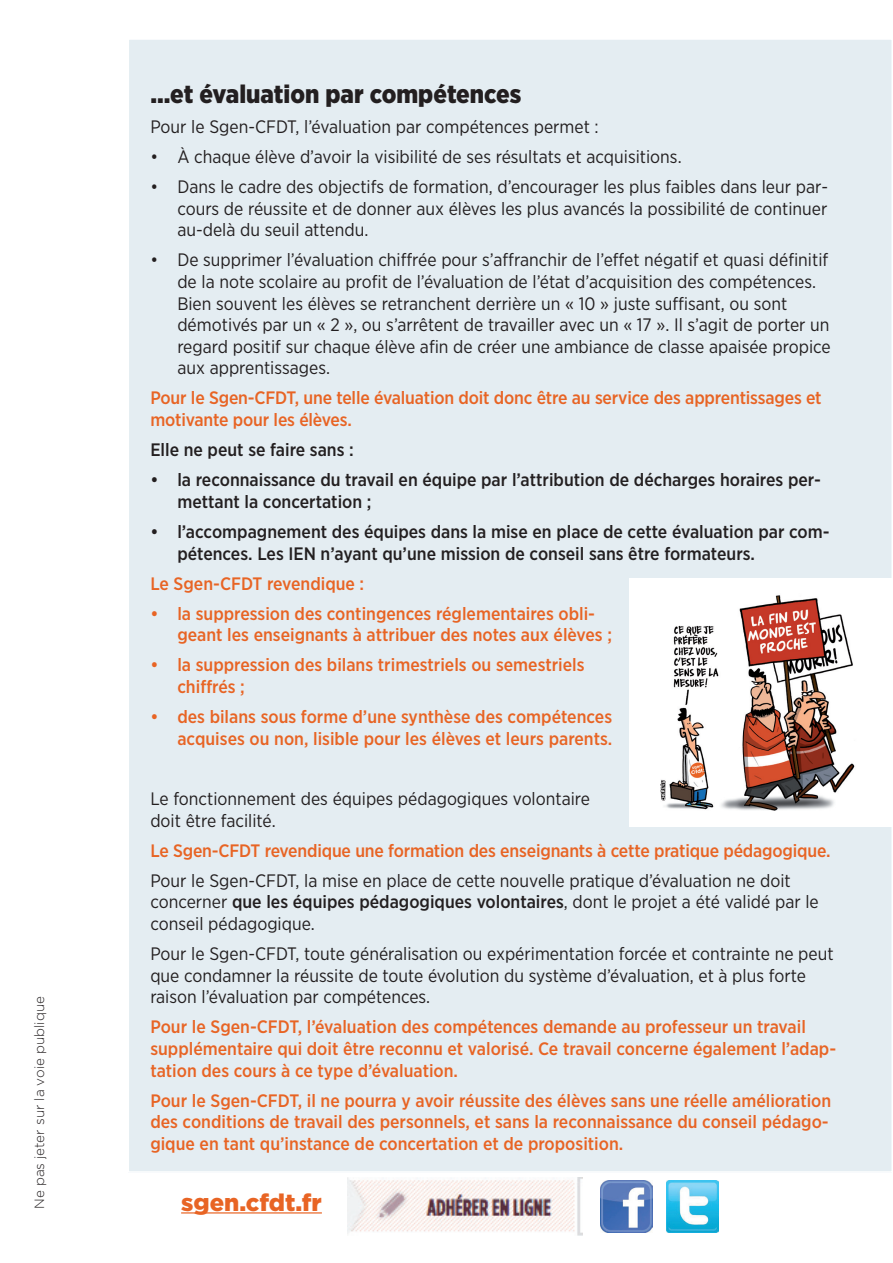
<style>
.page{position:relative;width:893px;height:1263px;background:#fff}
.page>*{position:absolute;margin:0;border:0;box-sizing:border-box;transform-origin:0 0}
.t1{font:900 25.5px "Gotham Narrow";color:#231f20}
.t2{font:900 24px "Gotham";color:#e86424}
.t3{font:18px/21.6px "Gotham Narrow";color:#231f20}
.t4{font:500 18px/21.6px "Gotham Narrow";color:#e86424}
.t5{font:500 18px/21.6px "Gotham Narrow";color:#231f20}
.t6{font:300 13.5px "Gotham";color:#231f20}
.s1{font-weight:500}
</style>
<div class="page">
<div style="left:128px;top:39px;width:764px;height:1133px;background:#e4edf2"></div>
<div style="left:629px;top:578px;width:264px;height:248px;background:#fff"></div>
<img style="left:660px;top:595px;width:195px;height:216px">
<img style="left:600px;top:1180px;width:52px;height:52px">
<img style="left:666px;top:1180px;width:52px;height:52px">
<hr style="left:181px;top:1212px;width:141px;height:1px;background:#e86424">
<img style="left:347px;top:1177px;width:235px;height:58px">
<p class="t6" style="left:31px;top:1209px;width:214px;rotate:-90deg">Ne pas jeter sur la voie publique</p>
<h1 class="t1" style="left:150px;top:77px;width:373px">...et évaluation par compétences</h1>
<p class="t3" style="left:150px;top:115px;width:450px">Pour le Sgen-CFDT, l’évaluation par compétences permet :</p>
<p class="t3" style="left:150px;top:145px;width:533px">• à chaque élève d’avoir la visibilité de ses résultats et acquisitions.</p>
<p class="t3" style="left:177px;top:175px;width:652px;text-align:justify;text-indent:-27px">• Dans le cadre des objectifs de formation, d’encourager les plus faibles dans leur par&shy;cours de réussite et de donner aux élèves les plus avancés la possibilité de continuer au-delà du seuil attendu.</p>
<p class="t3" style="left:177px;top:249px;width:655px;text-indent:-27px">• De supprimer l’évaluation chiffrée pour s’affranchir de l’effet négatif et quasi définitif de la note scolaire au profit de l’évaluation de l’état d’acquisition des compétences.<br>Bien souvent les élèves se retranchent derrière un « 10 » juste suffisant, ou sont démotivés par un « 2 », ou s’arrêtent de travailler avec un « 17 ». Il s’agit de porter un regard positif sur chaque élève afin de créer une ambiance de classe apaisée propice aux apprentissages.</p>
<p class="t4" style="left:150px;top:387px;width:673px">Pour le Sgen-CFDT, une telle évaluation doit donc être au service des apprentissages et motivante pour les élèves.</p>
<p class="t5" style="left:150px;top:439px;width:205px">Elle ne peut se faire sans :</p>
<p class="t5" style="left:177px;top:469px;width:645px;text-indent:-27px">• la reconnaissance du travail en équipe par l’attribution de décharges horaires per&shy;mettant la concertation ;</p>
<p class="t5" style="left:177px;top:520px;width:654px;text-indent:-27px">• l’accompagnement des équipes dans la mise en place de cette évaluation par com&shy;pétences. Les IEN n’ayant qu’une mission de conseil sans être formateurs.</p>
<p class="t4" style="left:150px;top:572px;width:215px">Le Sgen-CFDT revendique :</p>
<p class="t4" style="left:177px;top:602px;width:436px;text-indent:-27px">• la suppression des contingences réglementaires obli&shy;geant les enseignants à attribuer des notes aux élèves ;</p>
<p class="t4" style="left:177px;top:654px;width:409px;text-indent:-27px">• la suppression des bilans trimestriels ou semestriels chiffrés ;</p>
<p class="t4" style="left:150px;top:706px;width:464px;text-align:right">• des bilans sous forme d’une synthèse des compétences acquises ou non, lisible pour les élèves et leurs parents.</p>
<p class="t3" style="left:150px;top:787px;width:441px">Le fonctionnement des équipes pédagogiques volontaire doit être facilité.</p>
<p class="t4" style="left:150px;top:839px;width:682px">Le Sgen-CFDT revendique une formation des enseignants à cette pratique pédagogique.</p>
<p class="t3" style="left:150px;top:869px;width:670px">Pour le Sgen-CFDT, la mise en place de cette nouvelle pratique d’évaluation ne doit concerner <span class="s1">que les équipes pédagogiques volontaires</span>, dont le projet a été validé par le conseil pédagogique.</p>
<p class="t3" style="left:150px;top:942px;width:685px">Pour le Sgen-CFDT, toute généralisation ou expérimentation forcée et contrainte ne peut que condamner la réussite de toute évolution du système d’évaluation, et à plus forte raison l’évaluation par compétences.</p>
<p class="t4" style="left:150px;top:1016px;width:687px">Pour le Sgen-CFDT, l’évaluation des compétences demande au professeur un travail supplémentaire qui doit être reconnu et valorisé. Ce travail concerne également l’adap&shy;tation des cours à ce type d’évaluation.</p>
<p class="t4" style="left:150px;top:1089px;width:682px">Pour le Sgen-CFDT, il ne pourra y avoir réussite des élèves sans une réelle amélioration des conditions de travail des personnels, et sans la reconnaissance du conseil pédago&shy;gique en tant qu’instance de concertation et de proposition.</p>
<h2 class="t2" style="left:181px;top:1185px;width:142px">sgen.cfdt.fr</h2>
</div>
